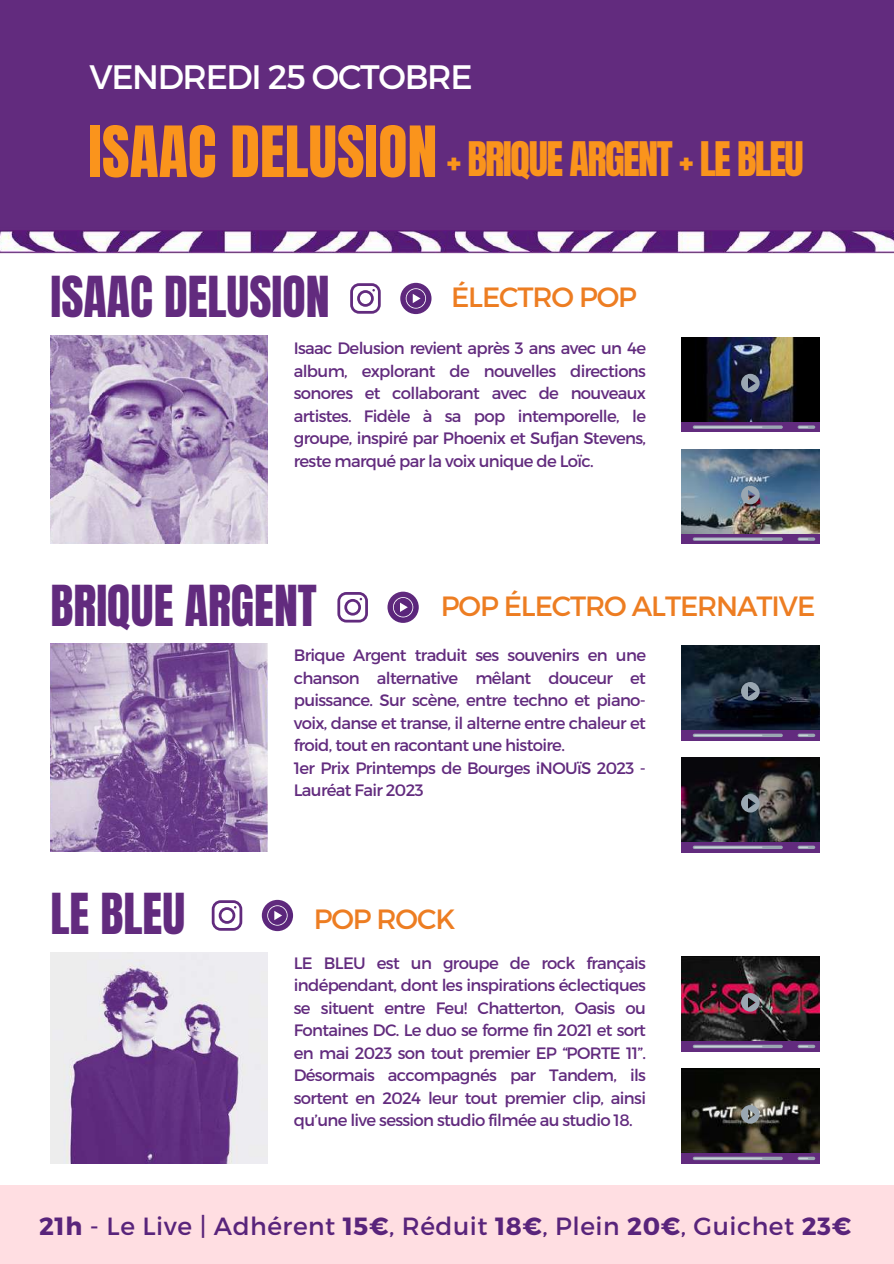
<style>
.page{position:relative;width:894px;height:1264px;background:#fff}
.page>*{position:absolute;margin:0;border:0;box-sizing:border-box;transform-origin:0 0}
.t1{font:60px "Anton";color:#fa941c}
.t2{font:48px "Anton";color:#622b7e}
.t3{font:40.5px "Anton";letter-spacing:-.04em;color:#fa941c}
.t4{font:33.9px "Montserrat";letter-spacing:-.04em;color:#fff}
.t5{font:27.9px "Montserrat";letter-spacing:-.04em;color:#ed7d22}
.t6{font:24.9px "Montserrat";letter-spacing:.02em;color:#59247b}
.t7{font:16.5px/22.5px "Montserrat";letter-spacing:-.04em;color:#622b7e;text-align:justify}
.s1{font-weight:700}
</style>
<div class="page">
<div style="left:0;top:0;width:893px;height:235px;background:#622b7e"></div>
<div style="left:0;top:1184px;width:893px;height:79px;background:#ffdee2"></div>
<img style="left:681px;top:337px;width:138px;height:85px">
<div style="left:681px;top:422px;width:138px;height:10px;background:#622b7e"></div>
<svg style="left:692px;top:425px;width:123px;height:4px"></svg>
<svg style="left:740px;top:374px;width:19px;height:18px"></svg>
<img style="left:681px;top:646px;width:138px;height:84px">
<div style="left:681px;top:730px;width:138px;height:10px;background:#622b7e"></div>
<svg style="left:692px;top:733px;width:123px;height:4px"></svg>
<svg style="left:740px;top:682px;width:19px;height:18px"></svg>
<img style="left:681px;top:956px;width:138px;height:85px">
<svg style="left:681px;top:1041px;width:138px;height:10px"></svg>
<svg style="left:692px;top:1044px;width:123px;height:4px"></svg>
<svg style="left:740px;top:993px;width:19px;height:18px"></svg>
<img style="left:681px;top:449px;width:138px;height:85px">
<div style="left:681px;top:534px;width:138px;height:10px;background:#622b7e"></div>
<svg style="left:692px;top:537px;width:123px;height:4px"></svg>
<svg style="left:740px;top:486px;width:19px;height:18px"></svg>
<img style="left:681px;top:757px;width:138px;height:85px">
<div style="left:681px;top:842px;width:138px;height:10px;background:#622b7e"></div>
<svg style="left:692px;top:845px;width:123px;height:4px"></svg>
<svg style="left:740px;top:794px;width:19px;height:18px"></svg>
<img style="left:681px;top:1068px;width:138px;height:85px">
<svg style="left:681px;top:1153px;width:138px;height:10px"></svg>
<svg style="left:692px;top:1156px;width:123px;height:4px"></svg>
<svg style="left:740px;top:1105px;width:19px;height:18px"></svg>
<svg style="left:350px;top:300px;width:30px;height:14px"></svg>
<svg style="left:337px;top:592px;width:31px;height:30px"></svg>
<svg style="left:212px;top:900px;width:30px;height:30px"></svg>
<svg style="left:400px;top:283px;width:31px;height:31px"></svg>
<svg style="left:405px;top:300px;width:21px;height:8px"></svg>
<svg style="left:387px;top:591px;width:31px;height:32px"></svg>
<svg style="left:393px;top:597px;width:20px;height:20px"></svg>
<svg style="left:262px;top:899px;width:31px;height:32px"></svg>
<svg style="left:267px;top:905px;width:20px;height:20px"></svg>
<img style="left:0;top:230px;width:893px;height:70px">
<img style="left:50px;top:335px;width:218px;height:208px">
<img style="left:50px;top:952px;width:218px;height:211px">
<img style="left:50px;top:643px;width:218px;height:209px">
<h3 class="t4" style="left:89px;top:55px;width:384px">VENDREDI 25 OCTOBRE</h3>
<h1 class="t1" style="left:88px;top:109px;width:350px">ISAAC DELUSION</h1>
<h3 class="t3" style="left:446px;top:130px;width:358px">+ BRIQUE ARGENT + LE BLEU</h3>
<h2 class="t2" style="left:50px;top:262px;width:281px">ISAAC DELUSION</h2>
<h3 class="t5" style="left:451px;top:279px;width:187px">ÉLECTRO POP</h3>
<p class="t7" style="left:294px;top:336px;width:353px">Isaac Delusion revient après 3 ans avec un 4e album, explorant de nouvelles directions sonores et collaborant avec de nouveaux artistes. Fidèle à sa pop intemporelle, le groupe, inspiré par Phoenix et Sufjan Stevens, reste marqué par la voix unique de Loïc.</p>
<h2 class="t2" style="left:50px;top:571px;width:268px">BRIQUE ARGENT</h2>
<h3 class="t5" style="left:441px;top:588px;width:376px">POP ÉLECTRO ALTERNATIVE</h3>
<h2 class="t2" style="left:50px;top:879px;width:136px">LE BLEU</h2>
<p class="t7" style="left:294px;top:643px;width:353px;text-align:left">Brique Argent traduit ses souvenirs en une chanson alternative mêlant douceur et puissance. Sur scène, entre techno et piano&shy;voix, danse et transe, il alterne entre chaleur et froid, tout en racontant une histoire.<br>1er Prix Printemps de Bourges iNOUïS 2023 - Lauréat Fair 2023</p>
<h3 class="t5" style="left:313px;top:900px;width:143px">POP ROCK</h3>
<p class="t7" style="left:294px;top:950px;width:353px">LE BLEU est un groupe de rock français indépendant, dont les inspirations éclectiques se situent entre Feu! Chatterton, Oasis ou Fontaines DC. Le duo se forme fin 2021 et sort en mai 2023 son tout premier EP “PORTE 11”.<br>Désormais accompagnés par Tandem, ils sortent en 2024 leur tout premier clip, ainsi qu’une live session studio filmée au studio 18.</p>
<h3 class="t6" style="left:39px;top:1209px;width:813px"><span class="s1">21h</span> - Le Live | Adhérent <span class="s1">15€</span>, Réduit <span class="s1">18€</span>, Plein <span class="s1">20€</span>, Guichet <span class="s1">23€</span></h3>
</div>
